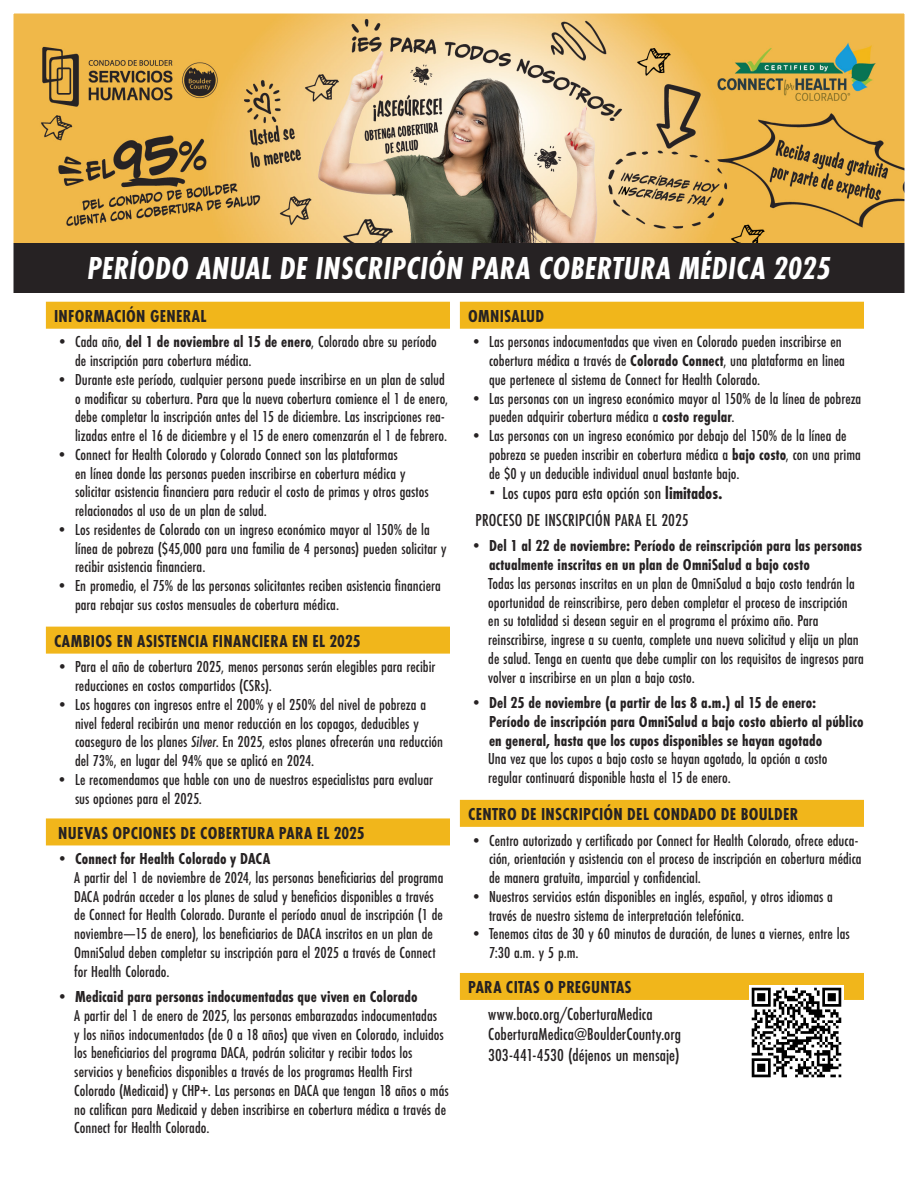
<style>
.page{position:relative;width:918px;height:1188px;background:#fff}
.page>*{position:absolute;margin:0;border:0;box-sizing:border-box;transform-origin:0 0}
.t1{font:italic 700 33px "Futura PT Cond";letter-spacing:.01em;color:#fff}
.t2{font:700 18px "Futura PT Cond";letter-spacing:.015em;color:#262223}
.t3{font:500 18px/20.2px "Futura PT Cond";letter-spacing:.005em;color:#262223}
.Paragraph_Style_4{font:500 16.5px/18.8px "Futura PT Cond";color:#262223}
.t4{font:700 16.5px/18.8px "Futura PT Cond";letter-spacing:.005em;color:#262223}
.s1{font-weight:700}
.s2{font-style:italic}
</style>
<div class="page">
<div style="left:14px;top:225px;width:891px;height:67px;background:#262223"></div>
<img style="left:15px;top:15px;width:888px;height:228px">
<div style="left:46px;top:302px;width:404px;height:27px;background:#f1b61b"></div>
<div style="left:46px;top:627px;width:404px;height:27px;background:#f1b61b"></div>
<div style="left:46px;top:818px;width:404px;height:27px;background:#f1b61b"></div>
<div style="left:460px;top:302px;width:404px;height:27px;background:#f1b61b"></div>
<div style="left:460px;top:800px;width:404px;height:27px;background:#f1b61b"></div>
<div style="left:460px;top:973px;width:404px;height:27px;background:#f1b61b"></div>
<img style="left:749px;top:985px;width:95px;height:93px">
<h1 class="t1" style="left:87px;top:249px;width:745px">PERÍODO ANUAL DE INSCRIPCIÓN PARA COBERTURA MÉDICA 2025</h1>
<h2 class="t2" style="left:54px;top:306px;width:154px">INFORMACIÓN GENERAL</h2>
<p class="Paragraph_Style_4" style="left:75px;top:333px;width:363px;text-indent:-21px">• Cada año, <span class="s1">del 1 de noviembre al 15 de enero</span>, Colorado abre su período de inscripción para cobertura médica.</p>
<p class="Paragraph_Style_4" style="left:75px;top:370px;width:375px;text-indent:-21px">• Durante este período, cualquier persona puede inscribirse en un plan de salud o modificar su cobertura. Para que la nueva cobertura comience el 1 de enero, debe completar la inscripción antes del 15 de diciembre. Las inscripciones rea&shy;lizadas entre el 16 de diciembre y el 15 de enero comenzarán el 1 de febrero.</p>
<p class="Paragraph_Style_4" style="left:75px;top:445px;width:355px;text-indent:-21px">• Connect for Health Colorado y Colorado Connect son las plataformas<br>en línea donde las personas pueden inscribirse en cobertura médica y solicitar asistencia financiera para reducir el costo de primas y otros gastos relacionados al uso de un plan de salud.</p>
<p class="Paragraph_Style_4" style="left:75px;top:520px;width:373px;text-indent:-21px">• Los residentes de Colorado con un ingreso económico mayor al 150% de la línea de pobreza ($45,000 para una familia de 4 personas) pueden solicitar y recibir asistencia financiera.</p>
<p class="Paragraph_Style_4" style="left:75px;top:576px;width:367px;text-indent:-21px">• En promedio, el 75% de las personas solicitantes reciben asistencia financiera para rebajar sus costos mensuales de cobertura médica.</p>
<h2 class="t2" style="left:54px;top:630px;width:308px">CAMBIOS EN ASISTENCIA FINANCIERA EN EL 2025</h2>
<p class="Paragraph_Style_4" style="left:75px;top:657px;width:362px;text-indent:-21px">• Para el año de cobertura 2025, menos personas serán elegibles para recibir reducciones en costos compartidos (CSRs).</p>
<p class="Paragraph_Style_4" style="left:75px;top:695px;width:370px;text-indent:-21px">• Los hogares con ingresos entre el 200% y el 250% del nivel de pobreza a nivel federal recibirán una menor reducción en los copagos, deducibles y coaseguro de los planes <span class="s2">Silver</span>. En 2025, estos planes ofrecerán una reducción del 73%, en lugar del 94% que se aplicó en 2024.</p>
<p class="Paragraph_Style_4" style="left:75px;top:770px;width:359px;text-indent:-21px">• Le recomendamos que hable con uno de nuestros especialistas para evaluar sus opciones para el 2025.</p>
<h2 class="t2" style="left:58px;top:822px;width:308px">NUEVAS OPCIONES DE COBERTURA PARA EL 2025</h2>
<p class="t4" style="left:54px;top:849px;width:218px">• Connect for Health Colorado y DACA</p>
<p class="Paragraph_Style_4" style="left:74px;top:868px;width:371px">A partir del 1 de noviembre de 2024, las personas beneficiarias del programa DACA podrán acceder a los planes de salud y beneficios disponibles a través de Connect for Health Colorado. Durante el período anual de inscripción (1 de noviembre—15 de enero), los beneficiarios de DACA inscritos en un plan de OmniSalud deben completar su inscripción para el 2025 a través de Connect for Health Colorado.</p>
<p class="t4" style="left:54px;top:987px;width:365px">• Medicaid para personas indocumentadas que viven en Colorado</p>
<p class="Paragraph_Style_4" style="left:74px;top:1006px;width:376px">A partir del 1 de enero de 2025, las personas embarazadas indocumentadas<br>y los niños indocumentados (de 0 a 18 años) que viven en Colorado, incluidos los beneficiarios del programa DACA, podrán solicitar y recibir todos los servicios y beneficios disponibles a través de los programas Health First Colorado (Medicaid) y CHP+. Las personas en DACA que tengan 18 años o más no califican para Medicaid y deben inscribirse en cobertura médica a través de Connect for Health Colorado.</p>
<h2 class="t2" style="left:468px;top:306px;width:78px">OMNISALUD</h2>
<p class="Paragraph_Style_4" style="left:489px;top:333px;width:358px;text-indent:-21px">• Las personas indocumentadas que viven en Colorado pueden inscribirse en cobertura médica a través de <span class="s1">Colorado Connect</span>, una plataforma en linea que pertenece al sistema de Connect for Health Colorado.</p>
<p class="Paragraph_Style_4" style="left:489px;top:389px;width:374px;text-indent:-21px">• Las personas con un ingreso económico mayor al 150% de la línea de pobreza pueden adquirir cobertura médica a <span class="s1">costo regular</span>.</p>
<p class="Paragraph_Style_4" style="left:489px;top:426px;width:374px;text-indent:-21px">• Las personas con un ingreso económico por debajo del 150% de la línea de pobreza se pueden inscribir en cobertura médica a <span class="s1">bajo costo</span>, con una prima de $0 y un deducible individual anual bastante bajo.</p>
<p class="t3" style="left:503px;top:483px;width:222px">Los cupos para esta opción son <span class="s1">limitados.</span></p>
<h3 class="t3" style="left:476px;top:510px;width:215px">PROCESO DE INSCRIPCIÓN PARA EL 2025</h3>
<p class="t4" style="left:489px;top:537px;width:375px;text-indent:-21px">• Del 1 al 22 de noviembre: Período de reinscripción para las personas actualmente inscritas en un plan de OmniSalud a bajo costo</p>
<p class="Paragraph_Style_4" style="left:488px;top:574px;width:377px">Todas las personas inscritas en un plan de OmniSalud a bajo costo tendrán la oportunidad de reinscribirse, pero deben completar el proceso de inscripción<br>en su totalidad si desean seguir en el programa el próximo año. Para reinscribirse, ingrese a su cuenta, complete una nueva solicitud y elija un plan de salud. Tenga en cuenta que debe cumplir con los requisitos de ingresos para volver a inscribirse en un plan a bajo costo.</p>
<p class="t4" style="left:489px;top:693px;width:376px;text-indent:-21px">• Del 25 de noviembre (a partir de las 8 a.m.) al 15 de enero:<br>Período de inscripción para OmniSalud a bajo costo abierto al público en general, hasta que los cupos disponibles se hayan agotado</p>
<p class="Paragraph_Style_4" style="left:488px;top:750px;width:341px">Una vez que los cupos a bajo costo se hayan agotado, la opción a costo regular continuará disponible hasta el 15 de enero.</p>
<h2 class="t2" style="left:468px;top:804px;width:332px">CENTRO DE INSCRIPCIÓN DEL CONDADO DE BOULDER</h2>
<p class="Paragraph_Style_4" style="left:489px;top:831px;width:374px;text-indent:-21px">• Centro autorizado y certificado por Connect for Health Colorado, ofrece educa&shy;ción, orientación y asistencia con el proceso de inscripción en cobertura médica de manera gratuita, imparcial y confidencial.</p>
<p class="Paragraph_Style_4" style="left:489px;top:887px;width:346px;text-indent:-21px">• Nuestros servicios están disponibles en inglés, español, y otros idiomas a través de nuestro sistema de interpretación telefónica.</p>
<p class="Paragraph_Style_4" style="left:489px;top:924px;width:362px;text-indent:-21px">• Tenemos citas de 30 y 60 minutos de duración, de lunes a viernes, entre las<br>7:30 a.m. y 5 p.m.</p>
<h2 class="t2" style="left:468px;top:977px;width:165px">PARA CITAS O PREGUNTAS</h2>
<p class="t3" style="left:488px;top:1004px;width:194px">www.boco.org/CoberturaMedica<br>CoberturaMedica@BoulderCounty.org<br>303-441-4530 (déjenos un mensaje)</p>
</div>
